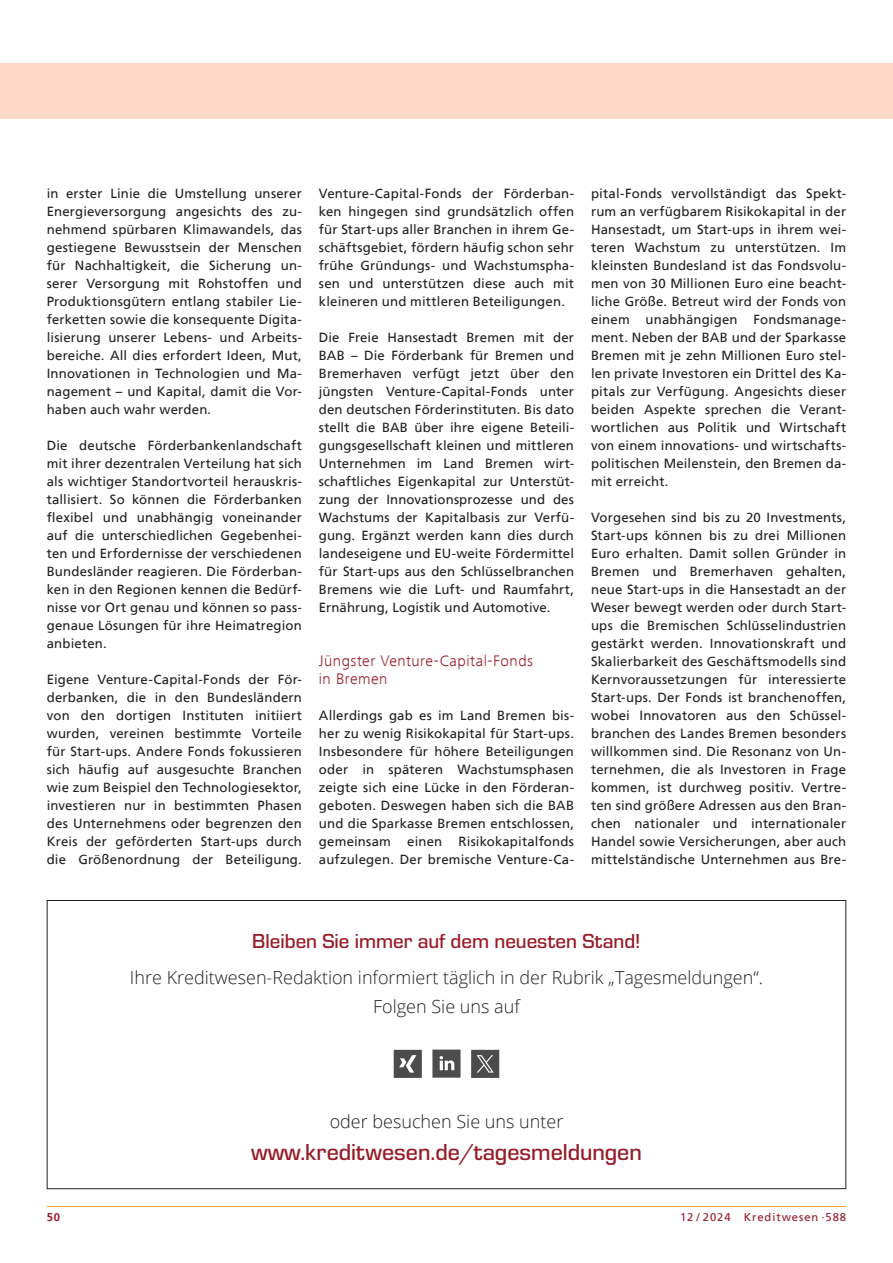
<style>
.page{position:relative;width:893px;height:1263px;background:#fff}
.page>*{position:absolute;margin:0;border:0;box-sizing:border-box;transform-origin:0 0}
.t1{font:500 24px "Eurostile";color:#981a26}
.t2{font:500 21px "Eurostile";color:#981a26}
.t3{font:300 18px/28.2px "Open Sans";color:#231f20;text-align:center}
.t4{font:300 15.75px/18px "Frutiger Next Com";letter-spacing:.035em;color:#981a26}
.t5{font:13.2px/18px "Frutiger";letter-spacing:.01em;color:#231f20;text-align:justify}
.t6{font:11.25px "Frutiger";letter-spacing:.08em;color:#981a26}
.t7{font:700 11.25px "Frutiger";color:#981a26}
</style>
<div class="page">
<hr style="left:47px;top:1206px;width:799px;height:1px;background:#f1a31e">
<div style="left:0;top:64px;width:893px;height:55px;background:#fcd9c7"></div>
<svg style="left:394px;top:1050px;width:28px;height:28px"></svg>
<svg style="left:471px;top:1050px;width:28px;height:28px"></svg>
<svg style="left:432px;top:1049px;width:29px;height:29px"></svg>
<p class="t5" style="left:47px;top:185px;width:257px">in erster Linie die Umstellung unserer Energieversorgung angesichts des zu&shy;nehmend spürbaren Klimawandels, das gestiegene Bewusstsein der Menschen für Nachhaltigkeit, die Sicherung un&shy;serer Versorgung mit Rohstoffen und Produktionsgütern entlang stabiler Lie&shy;ferketten sowie die konsequente Digita&shy;lisierung unserer Lebens- und Arbeits&shy;bereiche. All dies erfordert Ideen, Mut, Innovationen in Technologien und Ma&shy;nagement – und Kapital, damit die Vor&shy;haben auch wahr werden.</p>
<p class="t5" style="left:47px;top:437px;width:257px">Die deutsche Förderbankenlandschaft mit ihrer dezentralen Verteilung hat sich als wichtiger Standortvorteil herauskris&shy;tallisiert. So können die Förderbanken flexibel und unabhängig voneinander auf die unterschiedlichen Gegebenhei&shy;ten und Erfordernisse der verschiedenen Bundesländer reagieren. Die Förderban&shy;ken in den Regionen kennen die Bedürf&shy;nisse vor Ort genau und können so pass&shy;genaue Lösungen für ihre Heimatregion anbieten.</p>
<p class="t5" style="left:47px;top:671px;width:257px">Eigene Venture-Capital-Fonds der För&shy;derbanken, die in den Bundesländern von den dortigen Instituten initiiert wurden, vereinen bestimmte Vorteile für Start-ups. Andere Fonds fokussieren sich häufig auf ausgesuchte Branchen wie zum Beispiel den Technologiesektor, investieren nur in bestimmten Phasen des Unternehmens oder begrenzen den Kreis der geförderten Start-ups durch die Größenordnung der Beteiligung.</p>
<p class="t5" style="left:319px;top:185px;width:257px">Venture-Capital-Fonds der Förderban&shy;ken hingegen sind grundsätzlich offen für Start-ups aller Branchen in ihrem Ge&shy;schäftsgebiet, fördern häufig schon sehr frühe Gründungs- und Wachstumspha&shy;sen und unterstützen diese auch mit kleineren und mittleren Beteiligungen.</p>
<p class="t5" style="left:319px;top:329px;width:257px">Die Freie Hansestadt Bremen mit der BAB – Die Förderbank für Bremen und Bremerhaven verfügt jetzt über den jüngsten Venture-Capital-Fonds unter den deutschen Förderinstituten. Bis dato stellt die BAB über ihre eigene Beteili&shy;gungsgesellschaft kleinen und mittleren Unternehmen im Land Bremen wirt&shy;schaftliches Eigenkapital zur Unterstüt&shy;zung der Innovationsprozesse und des Wachstums der Kapitalbasis zur Verfü&shy;gung. Ergänzt werden kann dies durch landeseigene und EU-weite Fördermittel für Start-ups aus den Schlüsselbranchen Bremens wie die Luft- und Raumfahrt, Ernährung, Logistik und Automotive.</p>
<p class="t4" style="left:319px;top:652px;width:216px">Jüngster Venture-Capital-Fonds in Bremen</p>
<p class="t5" style="left:319px;top:707px;width:257px">Allerdings gab es im Land Bremen bis&shy;her zu wenig Risikokapital für Start-ups.<br>Insbesondere für höhere Beteiligungen oder in späteren Wachstumsphasen zeigte sich eine Lücke in den Förderan&shy;geboten. Deswegen haben sich die BAB und die Sparkasse Bremen entschlossen, gemeinsam einen Risikokapitalfonds aufzulegen. Der bremische Venture-Ca-</p>
<p class="t5" style="left:591px;top:185px;width:257px">pital-Fonds vervollständigt das Spekt&shy;rum an verfügbarem Risikokapital in der Hansestadt, um Start-ups in ihrem wei&shy;teren Wachstum zu unterstützen. Im kleinsten Bundesland ist das Fondsvolu&shy;men von 30 Millionen Euro eine beacht&shy;liche Größe. Betreut wird der Fonds von einem unabhängigen Fondsmanage&shy;ment. Neben der BAB und der Sparkasse Bremen mit je zehn Millionen Euro stel&shy;len private Investoren ein Drittel des Ka&shy;pitals zur Verfügung. Angesichts dieser beiden Aspekte sprechen die Verant&shy;wortlichen aus Politik und Wirtschaft von einem innovations- und wirtschafts&shy;politischen Meilenstein, den Bremen da&shy;mit erreicht.</p>
<p class="t5" style="left:591px;top:509px;width:257px">Vorgesehen sind bis zu 20 Investments, Start-ups können bis zu drei Millionen Euro erhalten. Damit sollen Gründer in Bremen und Bremerhaven gehalten, neue Start-ups in die Hansestadt an der Weser bewegt werden oder durch Start&shy;ups die Bremischen Schlüsselindustrien gestärkt werden. Innovationskraft und Skalierbarkeit des Geschäftsmodells sind Kernvoraussetzungen für interessierte Start-ups. Der Fonds ist branchenoffen, wobei Innovatoren aus den Schüssel&shy;branchen des Landes Bremen besonders willkommen sind. Die Resonanz von Un&shy;ternehmen, die als Investoren in Frage kommen, ist durchweg positiv. Vertre&shy;ten sind größere Adressen aus den Bran&shy;chen nationaler und internationaler Handel sowie Versicherungen, aber auch mittelständische Unternehmen aus Bre-</p>
<h2 class="t2" style="left:252px;top:926px;width:390px">Bleiben Sie immer auf dem neuesten Stand!</h2>
<h3 class="t3" style="left:130px;top:963px;width:635px">Ihre Kreditwesen-Redaktion informiert täglich in der Rubrik „Tagesmeldungen“.<br>Folgen Sie uns auf</h3>
<h3 class="t3" style="left:330px;top:1107px;width:235px">oder besuchen Sie uns unter</h3>
<h1 class="t1" style="left:251px;top:1136px;width:392px">www.kreditwesen.de/tagesmeldungen</h1>
<p class="t7" style="left:47px;top:1211px;width:15px">50</p>
<p class="t6" style="left:680px;top:1211px;width:168px">12 / 2024 Kreditwesen ·588</p>
</div>
